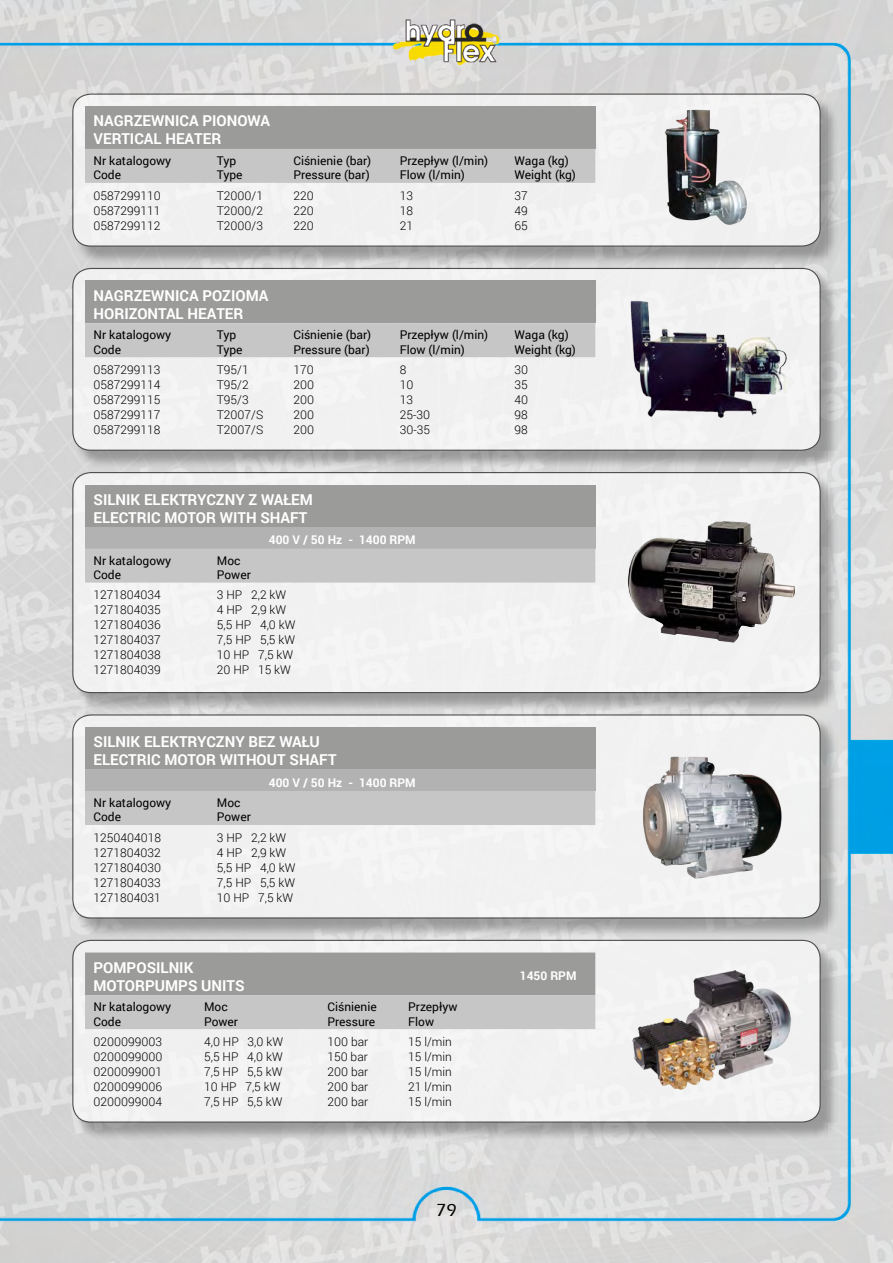
<style>
.page{position:relative;width:893px;height:1263px;background:#fff}
.page>*{position:absolute;margin:0;border:0;box-sizing:border-box;transform-origin:0 0}
.t1{font:500 18px "Eras ITC";color:#000}
.t2{font:700 15px/18px "Roboto";color:#fff}
.t3{font:300 12px/15px "Roboto";color:#000;text-align:justify}
.t4{font:12px/14.4px "Roboto";color:#000}
.t5{font:700 12px "Roboto";color:#fff}
</style>
<div class="page">
<img style="left:0;top:0;width:893px;height:1263px">
<div style="left:74px;top:716px;width:766px;height:221px;background:#000;opacity:.45"></div>
<div style="left:73px;top:715px;width:747px;height:203px;background:#f1f1f1;border-radius:18px"></div>
<div style="left:72px;top:714px;width:749px;height:204px;border:1px solid #000;border-radius:18px"></div>
<div style="left:85px;top:727px;width:510px;height:43px;background:#9b9b9a"></div>
<div style="left:85px;top:770px;width:510px;height:21px;background:#b3b2b2"></div>
<div style="left:85px;top:791px;width:510px;height:34px;background:#c6c6c6"></div>
<img style="left:643px;top:756px;width:139px;height:123px">
<div style="left:74px;top:474px;width:766px;height:238px;background:#000;opacity:.45"></div>
<div style="left:73px;top:473px;width:747px;height:220px;background:#f1f1f1;border-radius:18px"></div>
<div style="left:72px;top:472px;width:749px;height:221px;border:1px solid #000;border-radius:18px"></div>
<div style="left:85px;top:485px;width:510px;height:42px;background:#9b9b9a"></div>
<div style="left:85px;top:527px;width:510px;height:22px;background:#b3b2b2"></div>
<div style="left:85px;top:549px;width:510px;height:34px;background:#c6c6c6"></div>
<img style="left:628px;top:521px;width:167px;height:122px">
<div style="left:74px;top:95px;width:766px;height:171px;background:#000;opacity:.45"></div>
<div style="left:73px;top:94px;width:747px;height:152px;background:#f0f0f0;border-radius:18px"></div>
<div style="left:72px;top:94px;width:749px;height:153px;border:1px solid #000;border-radius:18px"></div>
<div style="left:85px;top:106px;width:510px;height:43px;background:#9b9b9a"></div>
<div style="left:85px;top:149px;width:510px;height:34px;background:#c6c6c6"></div>
<img style="left:664px;top:109px;width:83px;height:116px">
<div style="left:74px;top:270px;width:766px;height:200px;background:#000;opacity:.45"></div>
<div style="left:73px;top:268px;width:747px;height:182px;background:#f1f1f1;border-radius:18px"></div>
<div style="left:72px;top:268px;width:749px;height:183px;border:1px solid #000;border-radius:18px"></div>
<div style="left:85px;top:281px;width:510px;height:42px;background:#9b9b9a"></div>
<div style="left:85px;top:323px;width:510px;height:34px;background:#c6c6c6"></div>
<img style="left:630px;top:301px;width:157px;height:117px">
<div style="left:74px;top:941px;width:766px;height:200px;background:#000;opacity:.45"></div>
<div style="left:73px;top:940px;width:747px;height:182px;background:#f1f1f1;border-radius:18px"></div>
<div style="left:72px;top:940px;width:749px;height:183px;border:1px solid #000;border-radius:18px"></div>
<svg style="left:85px;top:952px;width:510px;height:77px;background:#aeaeae"></svg>
<img style="left:632px;top:971px;width:160px;height:119px">
<p class="t2" style="left:94px;top:111px;width:178px">NAGRZEWNICA PIONOWA<br>VERTICAL HEATER</p>
<p class="t4" style="left:94px;top:153px;width:79px">Nr katalogowy<br>Code</p>
<p class="t4" style="left:217px;top:153px;width:27px">Typ<br>Type</p>
<p class="t4" style="left:293px;top:153px;width:79px">Ciśnienie (bar)<br>Pressure (bar)</p>
<p class="t4" style="left:400px;top:153px;width:90px">Przepływ (l/min)<br>Flow (l/min)</p>
<p class="t4" style="left:514px;top:153px;width:63px">Waga (kg)<br>Weight (kg)</p>
<p class="t3" style="left:94px;top:188px;width:69px">0587299110<br>0587299111<br>0587299112</p>
<p class="t3" style="left:217px;top:188px;width:48px">T2000/1<br>T2000/2<br>T2000/3</p>
<p class="t3" style="left:293px;top:188px;width:22px">220<br>220<br>220</p>
<p class="t3" style="left:400px;top:188px;width:15px">13<br>18<br>21</p>
<p class="t3" style="left:514px;top:188px;width:15px">37<br>49<br>65</p>
<p class="t2" style="left:94px;top:286px;width:176px">NAGRZEWNICA POZIOMA<br>HORIZONTAL HEATER</p>
<p class="t4" style="left:94px;top:327px;width:79px">Nr katalogowy<br>Code</p>
<p class="t4" style="left:217px;top:327px;width:27px">Typ<br>Type</p>
<p class="t4" style="left:293px;top:327px;width:79px">Ciśnienie (bar)<br>Pressure (bar)</p>
<p class="t4" style="left:400px;top:327px;width:90px">Przepływ (l/min)<br>Flow (l/min)</p>
<p class="t4" style="left:514px;top:327px;width:63px">Waga (kg)<br>Weight (kg)</p>
<p class="t3" style="left:94px;top:362px;width:68px">0587299113<br>0587299114<br>0587299115<br>0587299117<br>0587299118</p>
<p class="t3" style="left:217px;top:362px;width:48px;text-align:left">T95/1<br>T95/2<br>T95/3<br>T2007/S<br>T2007/S</p>
<p class="t3" style="left:293px;top:362px;width:22px">170<br>200<br>200<br>200<br>200</p>
<p class="t3" style="left:400px;top:362px;width:32px;text-align:left">8<br>10<br>13<br>25-30<br>30-35</p>
<p class="t3" style="left:514px;top:362px;width:15px">30<br>35<br>40<br>98<br>98</p>
<p class="t2" style="left:94px;top:490px;width:221px">SILNIK ELEKTRYCZNY Z WAŁEM<br>ELECTRIC MOTOR WITH SHAFT</p>
<p class="t5" style="left:269px;top:531px;width:148px">400 V / 50 Hz - 1400 RPM</p>
<p class="t4" style="left:94px;top:553px;width:79px">Nr katalogowy<br>Code</p>
<p class="t4" style="left:217px;top:553px;width:35px">Moc<br>Power</p>
<p class="t3" style="left:94px;top:587px;width:69px">1271804034<br>1271804035<br>1271804036<br>1271804037<br>1271804038<br>1271804039</p>
<p class="t3" style="left:217px;top:587px;width:80px;text-align:left">3 HP 2,2 kW<br>4 HP 2,9 kW<br>5,5 HP 4,0 kW<br>7,5 HP 5,5 kW<br>10 HP 7,5 kW<br>20 HP 15 kW</p>
<p class="t2" style="left:94px;top:732px;width:245px">SILNIK ELEKTRYCZNY BEZ WAŁU<br>ELECTRIC MOTOR WITHOUT SHAFT</p>
<p class="t5" style="left:269px;top:774px;width:148px">400 V / 50 Hz - 1400 RPM</p>
<p class="t4" style="left:94px;top:795px;width:79px">Nr katalogowy<br>Code</p>
<p class="t4" style="left:217px;top:795px;width:35px">Moc<br>Power</p>
<p class="t3" style="left:94px;top:830px;width:69px">1250404018<br>1271804032<br>1271804030<br>1271804033<br>1271804031</p>
<p class="t3" style="left:217px;top:830px;width:80px;text-align:left">3 HP 2,2 kW<br>4 HP 2,9 kW<br>5,5 HP 4,0 kW<br>7,5 HP 5,5 kW<br>10 HP 7,5 kW</p>
<p class="t2" style="left:94px;top:958px;width:153px">POMPOSILNIK<br>MOTORPUMPS UNITS</p>
<p class="t5" style="left:520px;top:967px;width:58px">1450 RPM</p>
<p class="t4" style="left:94px;top:999px;width:79px">Nr katalogowy<br>Code</p>
<p class="t4" style="left:204px;top:999px;width:35px">Moc<br>Power</p>
<p class="t4" style="left:327px;top:999px;width:51px">Ciśnienie<br>Pressure</p>
<p class="t4" style="left:408px;top:999px;width:51px">Przepływ<br>Flow</p>
<p class="t3" style="left:94px;top:1034px;width:70px">0200099003<br>0200099000<br>0200099001<br>0200099006<br>0200099004</p>
<p class="t3" style="left:204px;top:1034px;width:81px;text-align:left">4,0 HP 3,0 kW<br>5,5 HP 4,0 kW<br>7,5 HP 5,5 kW<br>10 HP 7,5 kW<br>7,5 HP 5,5 kW</p>
<p class="t3" style="left:327px;top:1034px;width:42px">100 bar 150 bar 200 bar 200 bar 200 bar</p>
<p class="t3" style="left:408px;top:1034px;width:45px">15 l/min 15 l/min 15 l/min 21 l/min 15 l/min</p>
<h1 class="t1" style="left:436px;top:1200px;width:22px">79</h1>
</div>
